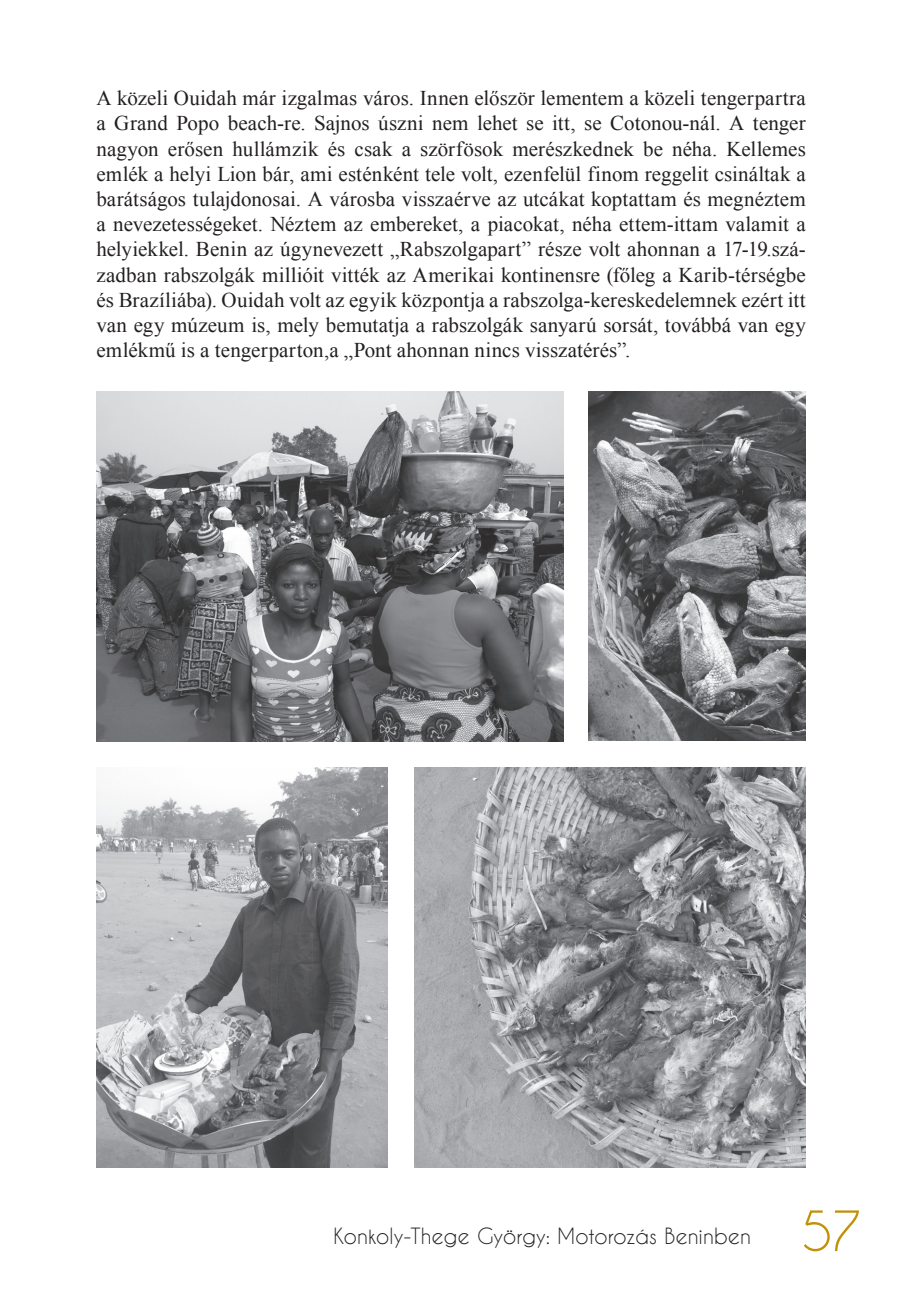
<style>
.page{position:relative;width:908px;height:1304px;background:#fff}
.page>*{position:absolute;margin:0;border:0;box-sizing:border-box;transform-origin:0 0}
.t1{font:52px "Caviar Dreams";color:#c19208}
.t2{font:21px/25.2px "Times New Roman";letter-spacing:.005em;color:#231f20;text-align:justify}
.t3{font:21px "Caviar Dreams";letter-spacing:-.005em;color:#231f20}
</style>
<div class="page">
<img style="left:96px;top:391px;width:467px;height:350px">
<img style="left:96px;top:767px;width:291px;height:401px">
<img style="left:588px;top:391px;width:217px;height:350px">
<img style="left:414px;top:767px;width:391px;height:401px">
<p class="t2" style="left:96px;top:85px;width:710px">A közeli Ouidah már izgalmas város. Innen először lementem a közeli tengerpartra a Grand Popo beach-re. Sajnos úszni nem lehet se itt, se Cotonou-nál. A tenger nagyon erősen hullámzik és csak a szörfösok merészkednek be néha. Kellemes emlék a helyi Lion bár, ami esténként tele volt, ezenfelül finom reggelit csináltak a barátságos tulajdonosai. A városba visszaérve az utcákat koptattam és megnéztem a nevezetességeket. Néztem az embereket, a piacokat, néha ettem-ittam valamit a helyiekkel. Benin az úgynevezett „Rabszolgapart” része volt ahonnan a 17-19.szá&shy;zadban rabszolgák millióit vitték az Amerikai kontinensre (főleg a Karib-térségbe és Brazíliába). Ouidah volt az egyik központja a rabszolga-kereskedelemnek ezért itt van egy múzeum is, mely bemutatja a rabszolgák sanyarú sorsát, továbbá van egy emlékmű is a tengerparton,a „Pont ahonnan nincs visszatérés”.</p>
<p class="t3" style="left:333px;top:1224px;width:419px">Konkoly-Thege György: Motorozás Beninben</p>
<h1 class="t1" style="left:800px;top:1200px;width:63px">57</h1>
</div>
